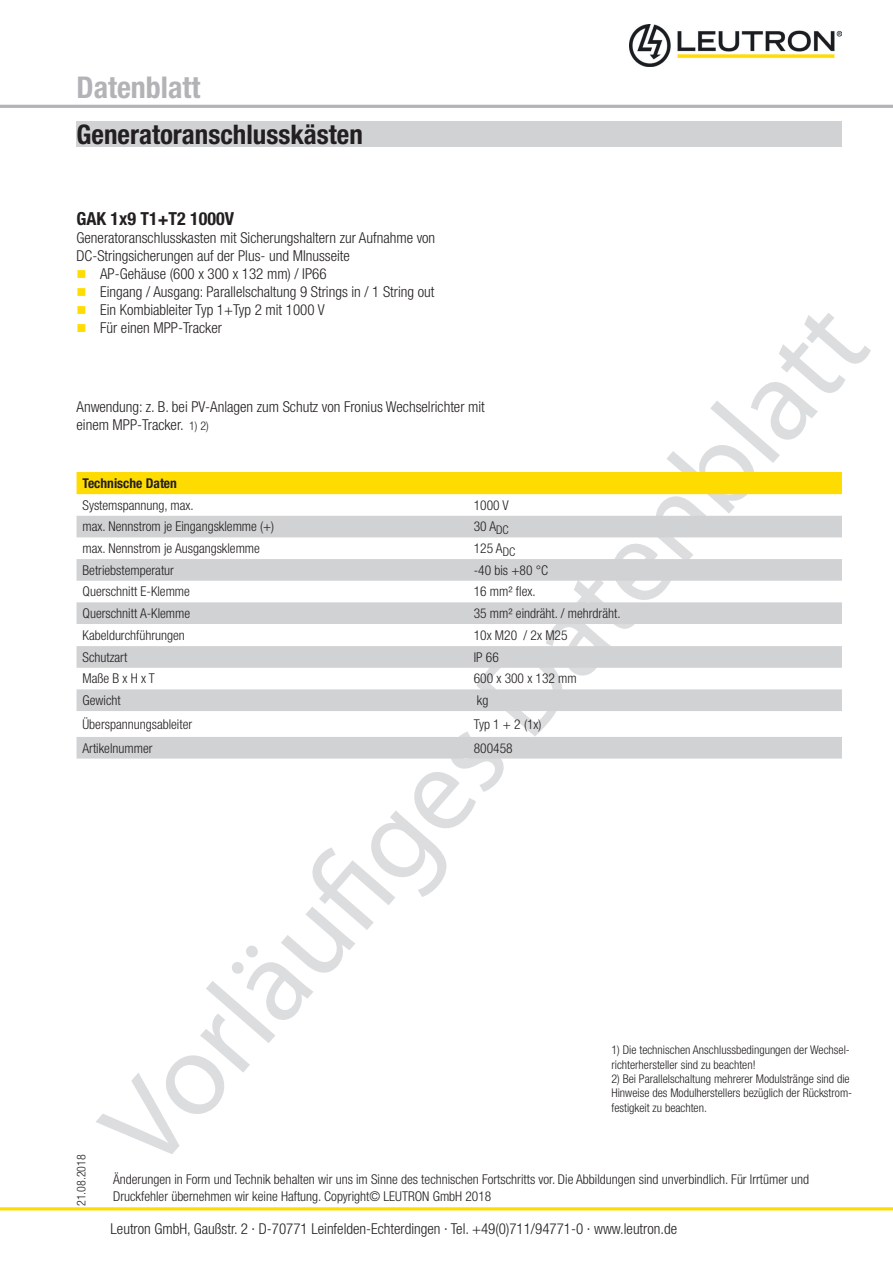
<style>
.page{position:relative;width:893px;height:1263px;background:#fff}
.page>*{position:absolute;margin:0;border:0;box-sizing:border-box;transform-origin:0 0}
.t1{font:117.3px "Myriad Pro";color:#dcdddf}
.t2{font:700 condensed 30px "Helvetica Neue LT Std";color:#b2b3b7}
.t3{font:700 condensed 27px "Helvetica Neue LT Std";color:#231f20}
.t4{font:700 condensed 18px "Helvetica Neue LT Std";color:#231f20}
.t5{font:300 condensed 15px/18px "Helvetica Neue LT Std";color:#231f20}
.t6{font:300 condensed 13.5px/16.2px "Helvetica Neue LT Std";color:#231f20}
.t7{font:700 condensed 13.5px "Helvetica Neue LT Std";color:#231f20}
.t8{font:300 condensed 12px/14.4px "Helvetica Neue LT Std";color:#231f20}
.s1{color:#ffdc01}
</style>
<div class="page">
<hr style="left:0;top:105px;width:893px;height:3px;background:#b2b3b7">
<img style="left:629px;top:25px;width:213px;height:41px">
<div style="left:77px;top:121px;width:765px;height:26px;background:#d1d2d4"></div>
<hr style="left:0;top:1207px;width:893px;height:3px;background:#ffdc01">
<div style="left:77px;top:472px;width:765px;height:22px;background:#ffdc01"></div>
<svg style="left:77px;top:516px;width:765px;height:242px;fill:#d1d2d4"></svg>
<h2 class="t2" style="left:77px;top:69px;width:125px">Datenblatt</h2>
<h3 class="t3" style="left:77px;top:118px;width:288px">Generatoranschlusskästen</h3>
<h3 class="t4" style="left:77px;top:208px;width:159px">GAK 1x9 T1+T2 1000V</h3>
<p class="t5" style="left:77px;top:229px;width:360px">Generatoranschlusskasten mit Sicherungshaltern zur Aufnahme von<br>DC-Stringsicherungen auf der Plus- und MInusseite</p>
<p class="t5" style="left:77px;top:265px;width:252px"><span class="s1">■</span> AP-Gehäuse (600 x 300 x 132 mm) / IP66</p>
<p class="t5" style="left:77px;top:283px;width:359px"><span class="s1">■</span> Eingang / Ausgang: Parallelschaltung 9 Strings in / 1 String out</p>
<p class="t5" style="left:77px;top:301px;width:250px"><span class="s1">■</span> Ein Kombiableiter Typ 1+Typ 2 mit 1000 V</p>
<p class="t5" style="left:77px;top:319px;width:147px"><span class="s1">■</span> Für einen MPP-Tracker</p>
<h1 class="t1" style="left:71px;top:1101px;width:1096px;rotate:-49deg">Vorläufiges Datenblatt</h1>
<p class="t5" style="left:77px;top:397px;width:410px">Anwendung: z. B. bei PV-Anlagen zum Schutz von Fronius Wechselrichter mit einem MPP-Tracker.</p>
<p class="t8" style="left:189px;top:419px;width:21px">1) 2)</p>
<p class="t7" style="left:83px;top:475px;width:96px">Technische Daten</p>
<p class="t6" style="left:83px;top:497px;width:113px">Systemspannung, max.</p>
<p class="t6" style="left:474px;top:497px;width:36px">1000 V</p>
<p class="t6" style="left:83px;top:518px;width:193px">max. Nennstrom je Eingangsklemme (+)</p>
<p class="t6" style="left:474px;top:518px;width:37px">30 A<sub>DC</sub></p>
<p class="t6" style="left:83px;top:540px;width:179px">max. Nennstrom je Ausgangsklemme</p>
<p class="t6" style="left:474px;top:540px;width:43px">125 A<sub>DC</sub></p>
<p class="t6" style="left:83px;top:562px;width:93px">Betriebstemperatur</p>
<p class="t6" style="left:474px;top:562px;width:76px">-40 bis +80 °C</p>
<p class="t6" style="left:83px;top:583px;width:109px">Querschnitt E-Klemme</p>
<p class="t6" style="left:474px;top:583px;width:63px">16 mm² flex.</p>
<p class="t6" style="left:83px;top:605px;width:109px">Querschnitt A-Klemme</p>
<p class="t6" style="left:474px;top:605px;width:148px">35 mm² eindräht. / mehrdräht.</p>
<p class="t6" style="left:83px;top:627px;width:104px">Kabeldurchführungen</p>
<p class="t6" style="left:474px;top:627px;width:95px">10x M20 / 2x M25</p>
<p class="t6" style="left:83px;top:649px;width:46px">Schutzart</p>
<p class="t6" style="left:474px;top:649px;width:27px">IP 66</p>
<p class="t6" style="left:83px;top:670px;width:74px">Maße B x H x T</p>
<p class="t6" style="left:474px;top:670px;width:105px">600 x 300 x 132 mm</p>
<p class="t6" style="left:83px;top:692px;width:40px">Gewicht</p>
<p class="t6" style="left:477px;top:692px;width:13px">kg</p>
<p class="t6" style="left:83px;top:716px;width:111px">Überspannungsableiter</p>
<p class="t6" style="left:474px;top:716px;width:69px">Typ 1 + 2 (1x)</p>
<p class="t6" style="left:83px;top:740px;width:71px">Artikelnummer</p>
<p class="t6" style="left:474px;top:740px;width:40px">800458</p>
<p class="t8" style="left:611px;top:1043px;width:240px">1) Die technischen Anschlussbedingungen der Wechsel&shy;richterhersteller sind zu beachten!</p>
<p class="t8" style="left:611px;top:1071px;width:242px">2) Bei Parallelschaltung mehrerer Modulstränge sind die<br>Hinweise des Modulherstellers bezüglich der Rückstrom&shy;festigkeit zu beachten.</p>
<p class="t8" style="left:74px;top:1206px;width:53px;rotate:-90deg">21.08.2018</p>
<p class="t6" style="left:113px;top:1171px;width:698px">Änderungen in Form und Technik behalten wir uns im Sinne des technischen Fortschritts vor. Die Abbildungen sind unverbindlich. Für Irrtümer und<br>Druckfehler übernehmen wir keine Haftung. Copyright© LEUTRON GmbH 2018</p>
<p class="t5" style="left:111px;top:1219px;width:568px">Leutron GmbH, Gaußstr. 2 · D-70771 Leinfelden-Echterdingen · Tel. +49(0)711/94771-0 · www.leutron.de</p>
</div>
